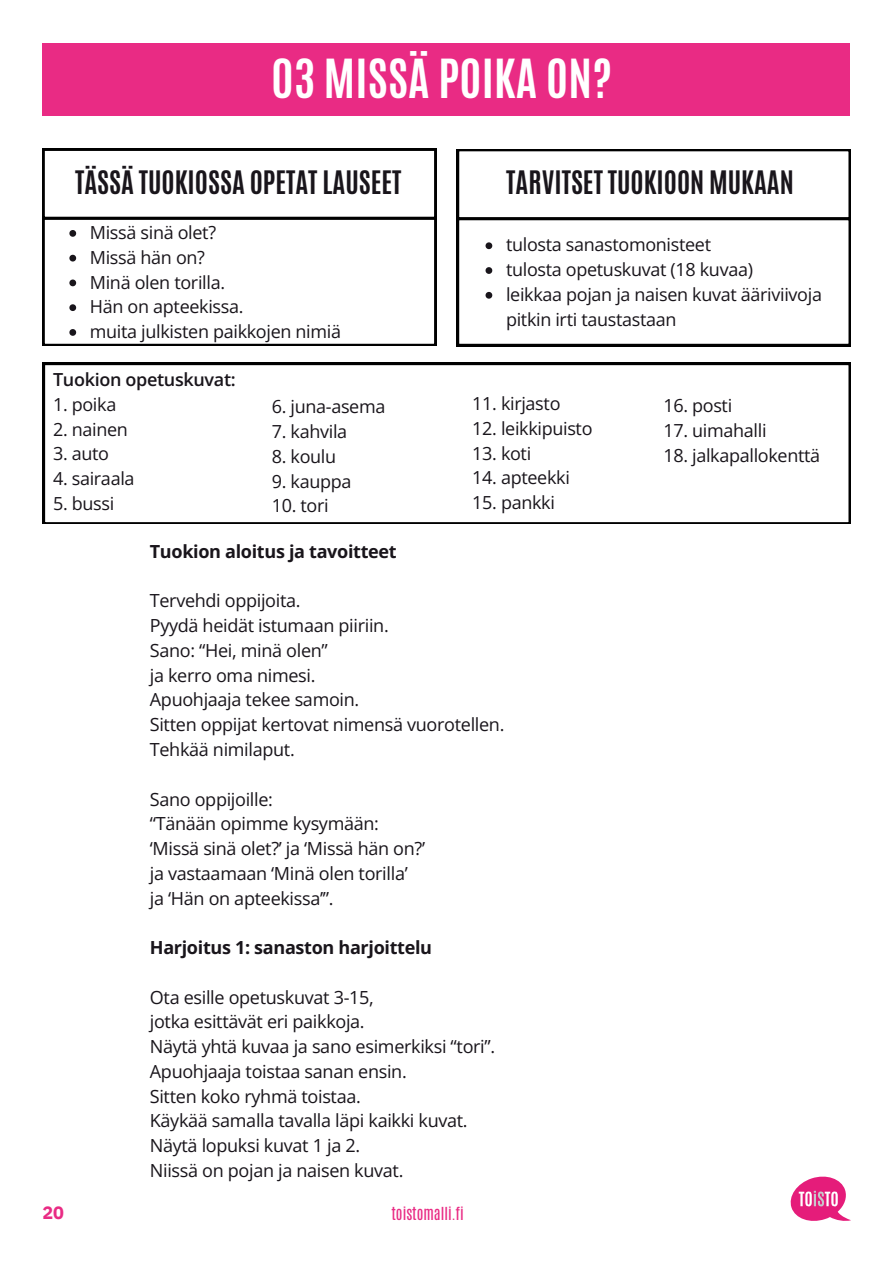
<style>
.page{position:relative;width:894px;height:1264px;background:#fff}
.page>*{position:absolute;margin:0;border:0;box-sizing:border-box;transform-origin:0 0}
.t1{font:700 45px "Antonio";letter-spacing:.005em;color:#fff}
.t2{font:700 27px "Antonio";color:#19151b}
.t3{font:18px/24.8px "Open Sans";letter-spacing:-.02em;color:#19151b}
.t4{font:600 18px "Open Sans";letter-spacing:-.02em;color:#19151b}
.t5{font:700 18px "Open Sans";color:#19151b}
.t6{font:700 18px "IBM Plex Sans";color:#e92b84}
.t7{font:15px "Antonio";color:#e92b84}
</style>
<div class="page">
<svg style="left:790px;top:1176px;width:60px;height:45px"></svg>
<div style="left:43px;top:43px;width:806px;height:72px;background:#e92b84"></div>
<svg style="left:43px;top:218px;width:393px;height:128px"></svg>
<svg style="left:43px;top:149px;width:393px;height:69px"></svg>
<svg style="left:69px;top:230px;width:7px;height:7px"></svg>
<svg style="left:69px;top:255px;width:7px;height:6px"></svg>
<svg style="left:69px;top:279px;width:7px;height:7px"></svg>
<svg style="left:69px;top:304px;width:7px;height:7px"></svg>
<svg style="left:69px;top:329px;width:7px;height:7px"></svg>
<svg style="left:457px;top:149px;width:393px;height:69px"></svg>
<svg style="left:457px;top:218px;width:393px;height:128px"></svg>
<svg style="left:485px;top:242px;width:7px;height:7px"></svg>
<svg style="left:485px;top:267px;width:7px;height:7px"></svg>
<svg style="left:485px;top:292px;width:7px;height:7px"></svg>
<svg style="left:43px;top:363px;width:807px;height:161px"></svg>
<h1 class="t1" style="left:271px;top:45px;width:342px">03 MISSÄ POIKA ON?</h1>
<h2 class="t2" style="left:75px;top:162px;width:164px">ä</h2>
<h2 class="t2" style="left:506px;top:162px;width:289px">TARVITSET TUOKIOON MUKAAN</h2>
<p class="t3" style="left:90px;top:220px;width:246px">äää ää<br>Missä hä n on?<br>Minä olen torilla.<br>äää<br>muita julkisten paikkojen nimiä</p>
<p class="t4" style="left:53px;top:367px;width:184px">Tuokion opetuskuvat:</p>
<p class="t3" style="left:53px;top:391px;width:65px">1. poika</p>
<p class="t3" style="left:53px;top:416px;width:76px">2. nainen</p>
<p class="t3" style="left:53px;top:441px;width:58px">3. auto</p>
<p class="t3" style="left:53px;top:465px;width:83px">4. sairaala</p>
<p class="t3" style="left:53px;top:490px;width:63px">5. bussi</p>
<p class="t3" style="left:272px;top:394px;width:57px">ä</p>
<p class="t3" style="left:272px;top:418px;width:77px">7. kahvila</p>
<p class="t3" style="left:272px;top:443px;width:66px">8. koulu</p>
<p class="t3" style="left:272px;top:468px;width:81px">9. kauppa</p>
<p class="t3" style="left:272px;top:493px;width:58px">10. tori</p>
<p class="t3" style="left:506px;top:232px;width:248px">ä<br>tulosta opetuskuvat (18 kuvaa) ä</p>
<p class="t3" style="left:740px;top:281px;width:83px">ä ä riviivoja</p>
<p class="t3" style="left:506px;top:306px;width:172px">pitkin irti taustastaan</p>
<p class="t3" style="left:472px;top:391px;width:44px">ä</p>
<p class="t3" style="left:472px;top:415px;width:122px">12. leikkipuisto</p>
<p class="t3" style="left:472px;top:440px;width:60px">13. koti</p>
<p class="t3" style="left:472px;top:465px;width:99px">14. apteekki</p>
<p class="t3" style="left:472px;top:490px;width:84px">15. pankki</p>
<p class="t3" style="left:663px;top:393px;width:70px">16. posti</p>
<p class="t3" style="left:663px;top:418px;width:105px">17. uimahalli</p>
<p class="t3" style="left:663px;top:442px;width:158px">18. jalkapallokenttä</p>
<p class="t5" style="left:150px;top:538px;width:124px">ä</p>
<p class="t3" style="left:150px;top:588px;width:356px">Tervehdi oppijoita.<br>Pyydä heidät istumaan piiriin.<br>Sano: “Hei, minä olen”<br>ja kerro oma nimesi.<br>Apuohjaaja tekee samoin.<br>Sitten oppijat kertovat nimensä vuorotellen.<br>Tehkää nimilaput.</p>
<p class="t3" style="left:150px;top:786px;width:276px">Sano oppijoille:<br>“Tä nää n opimme kysymää n: ‘Missä sinä olet?’ ja ‘Missä hä n on?’ ja vastaamaan ‘Minä olen torilla’ ja ‘Hä n on apteekissa’”.</p>
<p class="t5" style="left:150px;top:934px;width:141px">ä</p>
<p class="t3" style="left:150px;top:984px;width:347px">ä<br>jotka esittävät eri paikkoja.<br>Näytä yhtä kuvaa ja sano esimerkiksi “tori”.<br>Apuohjaaja toistaa sanan ensin.<br>Sitten koko ryhmä toistaa.<br>Käykä ä samalla tavalla lä pi kaikki kuvat.<br>Näytä lopuksi kuvat 1 ja 2.<br>Niissä on pojan ja naisen kuvat.</p>
<p class="t6" style="left:43px;top:1198px;width:23px">20</p>
<p class="t7" style="left:391px;top:1202px;width:37px">ä</p>
</div>
